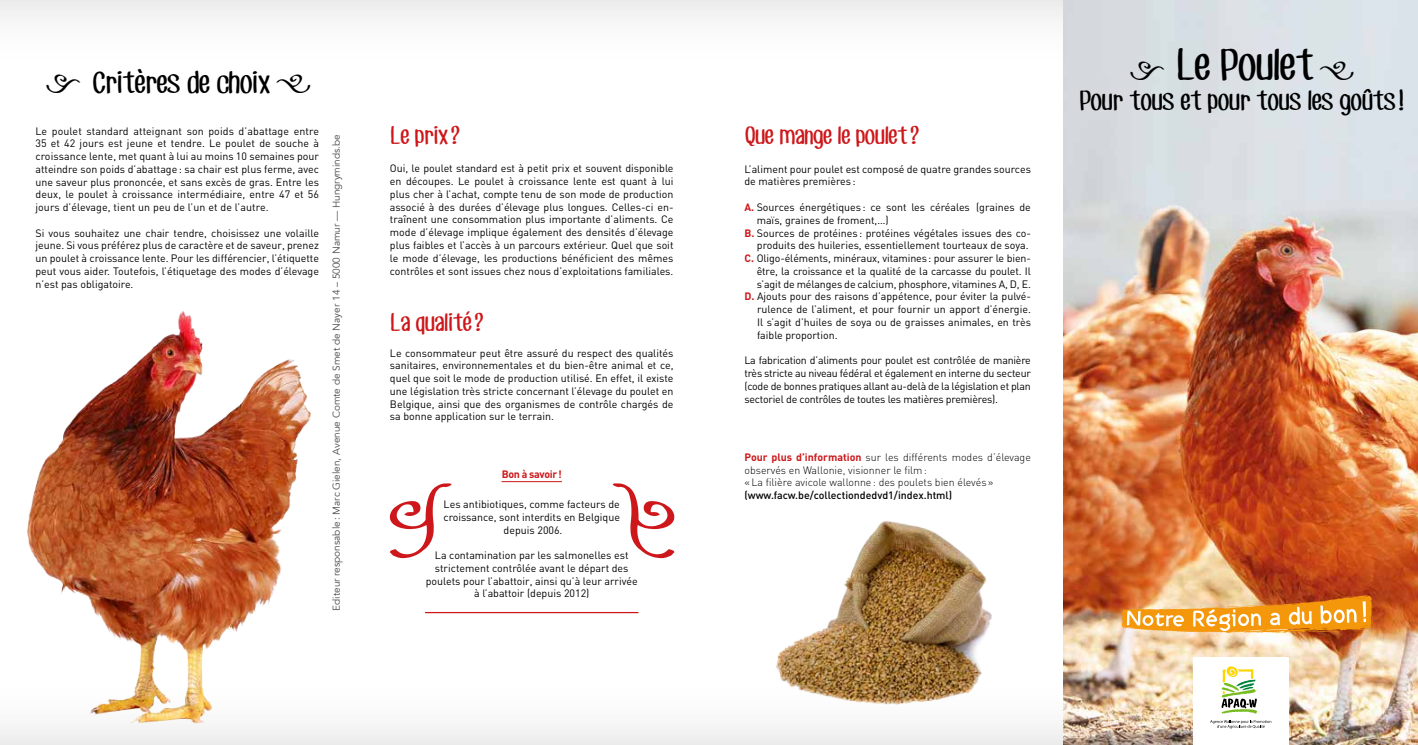
<style>
.page{position:relative;width:1418px;height:745px;background:#fff}
.page>*{position:absolute;margin:0;border:0;box-sizing:border-box;transform-origin:0 0}
.t1{font:40px "CF Jack Story";color:#000}
.t2{font:27.5px "CF Jack Story";color:#000}
.t3{font:25px "CF Jack Story";color:#000}
.t4{font:22.5px "CF Jack Story";color:#cd171a}
.t5{font:10.62px/12.8px "DIN";color:#000;text-align:justify}
.t6{font:300 10.62px/12.8px "DIN";color:#000}
.t7{font:500 10.62px "DIN";color:#000}
.t8{font:700 10.62px "DIN";letter-spacing:-.03em;color:#cd171a}
.t9{font:10px "Avenir";color:#4a4a49}
.s1{font-weight:700;color:#cd171a}
.s2{font-size:27.5px}
</style>
<div class="page">
<div style="left:0;top:481px;width:1063px;height:263px;background:linear-gradient(to bottom,#fff,#f9f9f9)"></div>
<img style="left:0;top:311px;width:415px;height:433px">
<img style="left:1063px;top:0;width:354px;height:744px">
<svg style="left:1121px;top:594px;width:251px;height:39px;background:#eba64e"></svg>
<hr style="left:501px;top:481px;width:61px;height:1px;background:#cd171a">
<hr style="left:425px;top:611px;width:213px;height:1px;background:#cd171a">
<img style="left:744px;top:517px;width:286px;height:191px">
<div style="left:1192px;top:657px;width:96px;height:87px;background:#fff"></div>
<svg style="left:1221px;top:666px;width:36px;height:47px"></svg>
<svg style="left:1210px;top:720px;width:61px;height:8px"></svg>
<svg style="left:370px;top:467px;width:101px;height:100px"></svg>
<svg style="left:593px;top:481px;width:101px;height:86px"></svg>
<h2 class="t2" style="left:46px;top:65px;width:265px">= Critères de choix +</h2>
<p class="t5" style="left:35px;top:124px;width:285px">Le poulet standard atteignant son poids d’abattage entre 35 et 42 jours est jeune et tendre. Le poulet de souche à croissance lente, met quant à lui au moins 10 semaines pour atteindre son poids d’abattage: sa chair est plus ferme, avec une saveur plus prononcée, et sans excès de gras. Entre les deux, le poulet à croissance intermédiaire, entre 47 et 56 jours d’élevage, tient un peu de l’un et de l’autre.</p>
<p class="t5" style="left:35px;top:226px;width:285px">Si vous souhaitez une chair tendre, choisissez une volaille jeune. Si vous préférez plus de caractère et de saveur, prenez un poulet à croissance lente. Pour les différencier, l’étiquette peut vous aider. Toutefois, l’étiquetage des modes d’élevage n’est pas obligatoire.</p>
<p class="t9" style="left:330px;top:610px;width:477px;rotate:-90deg">Editeur responsable: Marc Gielen, Avenue Comte de Smet de Nayer 14 – 5000 Namur — Hungryminds.be</p>
<h3 class="t4" style="left:390px;top:121px;width:70px">Le prix ?</h3>
<p class="t5" style="left:390px;top:162px;width:285px">Oui, le poulet standard est à petit prix et souvent disponible en découpes. Le poulet à croissance lente est quant à lui plus cher à l’achat, compte tenu de son mode de production associé à des durées d’élevage plus longues. Celles-ci en&shy;traînent une consommation plus importante d’aliments. Ce mode d’élevage implique également des densités d’élevage plus faibles et l’accès à un parcours extérieur. Quel que soit le mode d’élevage, les productions bénéficient des mêmes contrôles et sont issues chez nous d’exploitations familiales.</p>
<h3 class="t4" style="left:390px;top:308px;width:94px">La qualité?</h3>
<p class="t5" style="left:390px;top:346px;width:285px">Le consommateur peut être assuré du respect des qualités sanitaires, environnementales et du bien-être animal et ce, quel que soit le mode de production utilisé. En effet, il existe une législation très stricte concernant l’élevage du poulet en Belgique, ainsi que des organismes de contrôle chargés de sa bonne application sur le terrain.</p>
<p class="t8" style="left:502px;top:466px;width:61px">Bon à savoir!</p>
<p class="t5" style="left:443px;top:497px;width:178px;text-align:center">Les antibiotiques, comme facteurs de croissance, sont interdits en Belgique depuis 2006.</p>
<p class="t5" style="left:426px;top:548px;width:213px;text-align:center">La contamination par les salmonelles est strictement contrôlée avant le départ des poulets pour l’abattoir, ainsi qu’à leur arrivée à l’abattoir (depuis 2012)</p>
<h3 class="t4" style="left:744px;top:121px;width:175px">Que mange le poulet ?</h3>
<p class="t5" style="left:744px;top:162px;width:288px">L’aliment pour poulet est composé de quatre grandes sources de matières premières :</p>
<p class="t5" style="left:744px;top:200px;width:288px"><span class="s1">A.</span> Sources énergétiques : ce sont les céréales (graines de</p>
<p class="t5" style="left:756px;top:213px;width:133px">maïs, graines de froment,…)</p>
<p class="t5" style="left:744px;top:226px;width:288px"><span class="s1">B.</span> Sources de protéines : protéines végétales issues des co-</p>
<p class="t5" style="left:757px;top:239px;width:273px">produits des huileries, essentiellement tourteaux de soya.</p>
<p class="t5" style="left:744px;top:251px;width:288px"><span class="s1">C.</span> Oligo-éléments, minéraux, vitamines: pour assurer le bien-</p>
<p class="t5" style="left:756px;top:264px;width:276px">être, la croissance et la qualité de la carcasse du poulet. Il</p>
<p class="t5" style="left:756px;top:277px;width:276px">s’agit de mélanges de calcium, phosphore, vitamines A, D, E.</p>
<p class="t5" style="left:744px;top:290px;width:288px"><span class="s1">D.</span> Ajouts pour des raisons d’appétence, pour éviter la pulvé-</p>
<p class="t5" style="left:757px;top:302px;width:275px">rulence de l’aliment, et pour fournir un apport d’énergie.</p>
<p class="t5" style="left:757px;top:315px;width:275px">Il s’agit d’huiles de soya ou de graisses animales, en très</p>
<p class="t5" style="left:757px;top:328px;width:82px">faible proportion.</p>
<p class="t5" style="left:744px;top:353px;width:288px">La fabrication d’aliments pour poulet est contrôlée de manière très stricte au niveau fédéral et également en interne du secteur (code de bonnes pratiques allant au-delà de la législation et plan sectoriel de contrôles de toutes les matières premières).</p>
<p class="t6" style="left:744px;top:450px;width:288px"><span class="s1">Pour plus d’information</span> sur les différents modes d’élevage observés en Wallonie, visionner le film:<br>«La filière avicole wallonne: des poulets bien élevés»</p>
<p class="t7" style="left:744px;top:488px;width:209px">(www.facw.be/collectiondedvd1/index.html)</p>
<h1 class="t1" style="left:1129px;top:39px;width:224px"><span class="s2">=</span> Le Poulet <span class="s2">+</span></h1>
<h3 class="t3" style="left:1078px;top:84px;width:325px">Pour tous et pour tous les goûts !</h3>
</div>
